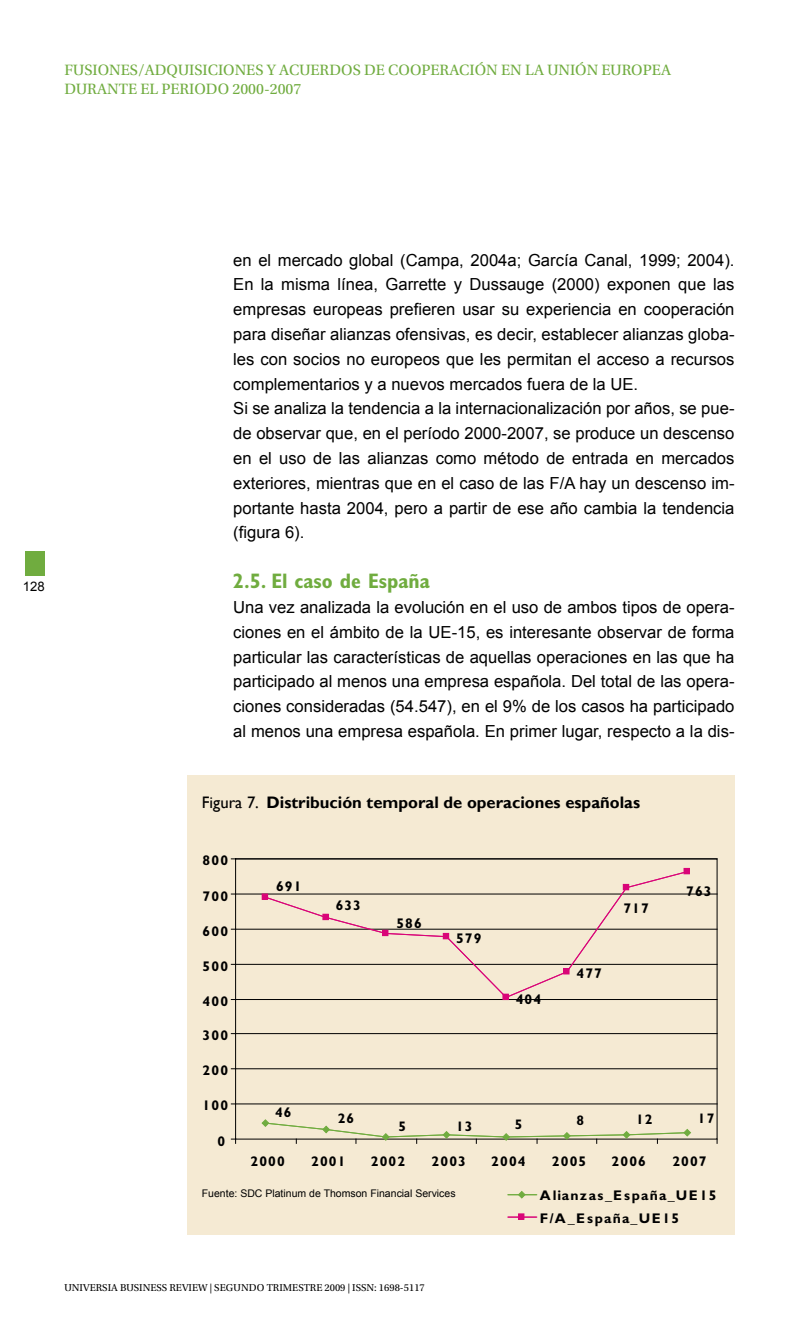
<style>
.page{position:relative;width:809px;height:1340px;background:#fff}
.page>*{position:absolute;margin:0;border:0;box-sizing:border-box;transform-origin:0 0}
.t1{font:700 condensed 21px "Gill Sans Std";color:#70ac3f}
.t2{font:16.62px/24.8px "Arial";color:#000}
.t3{font:700 16.62px "Gill Sans";color:#000}
.t4{font:15.75px/18.9px "Utopia Std";color:#70ac3f}
.t5{font:700 14px/22.4px "Gill Sans";letter-spacing:.08em;color:#000}
.t6{font:700 13.83px "Gill Sans";letter-spacing:.08em;color:#000}
.t7{font:13.12px "Arial";color:#000}
.t8{font:10.5px "Utopia Std";color:#000}
.t9{font:10.5px "Arial";color:#000}
.s1{font-weight:400}
</style>
<div class="page">
<div style="left:25px;top:551px;width:20px;height:24px;background:#70ac3f"></div>
<div style="left:187px;top:775px;width:547px;height:459px;background:#f5ead3"></div>
<hr style="left:235px;top:1103px;width:482px;height:1px;background:#000">
<hr style="left:235px;top:1068px;width:482px;height:1px;background:#000">
<hr style="left:235px;top:1033px;width:482px;height:1px;background:#000">
<hr style="left:235px;top:999px;width:482px;height:1px;background:#000">
<hr style="left:235px;top:963px;width:482px;height:1px;background:#000">
<hr style="left:235px;top:928px;width:482px;height:1px;background:#000">
<hr style="left:235px;top:893px;width:482px;height:1px;background:#000">
<svg style="left:231px;top:1138px;width:5px;height:5px"></svg>
<svg style="left:261px;top:1119px;width:431px;height:24px"></svg>
<div style="left:502px;top:993px;width:7px;height:7px;border:1px solid #d90578"></div>
<svg style="left:262px;top:870px;width:427px;height:129px"></svg>
<div style="left:683px;top:868px;width:7px;height:6px;border:1px solid #d90578"></div>
<svg style="left:508px;top:1191px;width:28px;height:8px"></svg>
<svg style="left:508px;top:1213px;width:28px;height:6px"></svg>
<p class="t4" style="left:64px;top:61px;width:608px">FUSIONES/ADQUISICIONES Y ACUERDO S DE COOPERACIÓN EN LA UNIÓN EUROPEA<br>DURANTE EL PERIODO</p>
<p class="t4" style="left:232px;top:80px;width:70px">2000-2007</p>
<p class="t7" style="left:23px;top:577px;width:23px">128</p>
<p class="t2" style="left:233px;top:247px;width:503px">en el mercado global (Campa, 2004a; García Canal, 1999; 2004).<br>En la misma línea, Garrette y Dussauge (2000) exponen que las empresas europeas prefieren usar su experiencia en cooperación para diseñar alianzas ofensivas, es decir, establecer alianzas globa&shy;les con socios no europeos que les permitan el acceso a recursos complementarios y a nuevos mercados fuera de la UE.<br>Si se analiza la tendencia a la internacionalización por años, se pue&shy;de observar que, en el período 2000-2007, se produce un descenso en el uso de las alianzas como método de entrada en mercados exteriores, mientras que en el caso de las F/A hay un descenso im&shy;portante hasta 2004, pero a partir de ese año cambia la tendencia (figura 6).</p>
<p class="t1" style="left:233px;top:568px;width:198px">2.5. El caso de España</p>
<p class="t2" style="left:233px;top:595px;width:503px;text-align:justify">Una vez analizada la evolución en el uso de ambos tipos de opera&shy;ciones en el ámbito de la UE-15, es interesante observar de forma particular las características de aquellas operaciones en las que ha participado al menos una empresa española. Del total de las opera&shy;ciones consideradas (54.547), en el 9% de los casos ha participado al menos una empresa española. En primer lugar, respecto a la dis-</p>
<p class="t3" style="left:202px;top:792px;width:440px"><span class="s1">Figura 7.</span> Distribución temporal de operaciones españolas</p>
<p class="t5" style="left:202px;top:849px;width:27px">800</p>
<p class="t5" style="left:202px;top:885px;width:27px">700</p>
<p class="t5" style="left:202px;top:920px;width:27px">600</p>
<p class="t5" style="left:202px;top:955px;width:27px">500</p>
<p class="t5" style="left:202px;top:990px;width:27px">400</p>
<p class="t5" style="left:202px;top:1024px;width:27px">300</p>
<p class="t5" style="left:202px;top:1059px;width:27px">200</p>
<p class="t5" style="left:202px;top:1094px;width:27px">100</p>
<p class="t5" style="left:217px;top:1130px;width:9px">0</p>
<p class="t5" style="left:276px;top:875px;width:27px">691</p>
<p class="t6" style="left:336px;top:897px;width:27px">633</p>
<p class="t5" style="left:396px;top:912px;width:27px">586</p>
<p class="t5" style="left:456px;top:927px;width:27px">579</p>
<p class="t5" style="left:515px;top:988px;width:27px">404</p>
<p class="t5" style="left:576px;top:962px;width:27px">477</p>
<p class="t5" style="left:623px;top:897px;width:27px">717</p>
<p class="t5" style="left:686px;top:880px;width:27px">763</p>
<p class="t6" style="left:275px;top:1103px;width:18px">46</p>
<p class="t6" style="left:338px;top:1110px;width:18px">26</p>
<p class="t6" style="left:398px;top:1117px;width:9px">5</p>
<p class="t6" style="left:456px;top:1117px;width:18px">13</p>
<p class="t6" style="left:514px;top:1115px;width:9px">5</p>
<p class="t6" style="left:576px;top:1112px;width:9px">8</p>
<p class="t6" style="left:636px;top:1111px;width:18px">12</p>
<p class="t6" style="left:698px;top:1110px;width:18px">17</p>
<p class="t5" style="left:250px;top:1150px;width:36px">2000</p>
<p class="t5" style="left:311px;top:1150px;width:36px">2001</p>
<p class="t5" style="left:371px;top:1150px;width:36px">2002</p>
<p class="t5" style="left:431px;top:1150px;width:36px">2003</p>
<p class="t5" style="left:491px;top:1150px;width:36px">2004</p>
<p class="t5" style="left:552px;top:1150px;width:36px">2005</p>
<p class="t5" style="left:611px;top:1150px;width:36px">2006</p>
<p class="t5" style="left:672px;top:1150px;width:36px">2007</p>
<p class="t5" style="left:540px;top:1184px;width:178px">Alianzas_España_UE15<br>F/A_España_UE15</p>
<p class="t9" style="left:202px;top:1186px;width:255px">Fuente: SDC Platinum de Thomson Financial Services</p>
<p class="t8" style="left:64px;top:1281px;width:362px">UNIVERSIA BUSINESS REVIEW | SEGUNDO TRIMESTRE 2009 | ISSN: 1698-5117</p>
</div>
